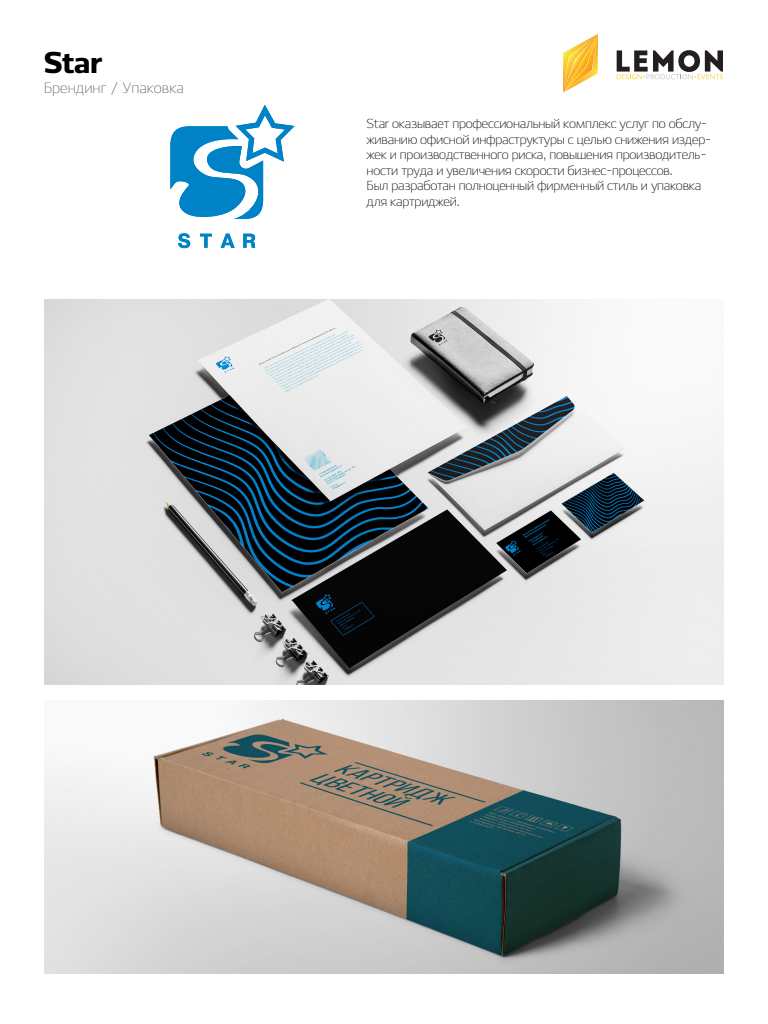
<style>
.page{position:relative;width:768px;height:1024px;background:#fff}
.page>*{position:absolute;margin:0;border:0;box-sizing:border-box;transform-origin:0 0}
.t1{font:900 30px "Ekibastuz";color:#000}
.t2{font:300 15px "Ekibastuz";color:#666}
.t3{font:300 13px/15.6px "Ekibastuz";letter-spacing:-.02em;color:#000}
</style>
<div class="page">
<svg style="left:563px;top:34px;width:35px;height:59px"></svg>
<svg style="left:617px;top:50px;width:106px;height:29px"></svg>
<img style="left:45px;top:700px;width:678px;height:274px">
<img style="left:44px;top:300px;width:680px;height:385px">
<svg style="left:178px;top:233px;width:12px;height:15px"></svg>
<svg style="left:200px;top:234px;width:12px;height:14px"></svg>
<svg style="left:221px;top:234px;width:14px;height:14px"></svg>
<svg style="left:243px;top:234px;width:12px;height:14px"></svg>
<svg style="left:170px;top:105px;width:125px;height:114px"></svg>
<h1 class="t1" style="left:44px;top:44px;width:60px">Star</h1>
<p class="t2" style="left:44px;top:78px;width:142px">Брендинг / Упаковка</p>
<p class="t3" style="left:367px;top:116px;width:346px">Star оказывает профессиональный комплекс услуг по обслу&shy;живанию офисной инфраструктуры с целью снижения издер&shy;жек и производственного риска, повышения производитель&shy;ности труда и увеличения скорости бизнес-процессов.<br>Был разработан полноценный фирменный стиль и упаковка для картриджей.</p>
</div>
